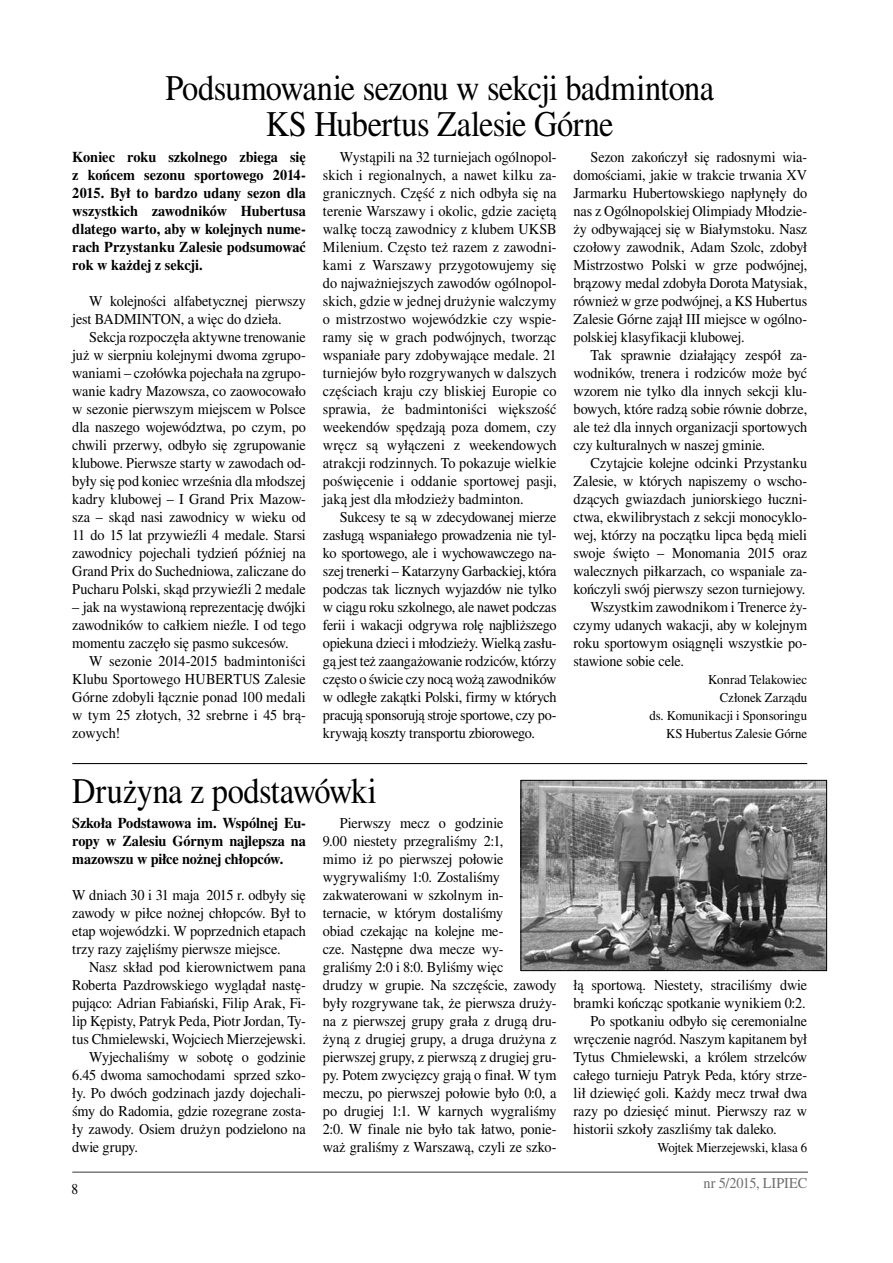
<style>
.page{position:relative;width:893px;height:1263px;background:#fff}
.page>*{position:absolute;margin:0;border:0;box-sizing:border-box;transform-origin:0 0}
.t1{font:36px/36px "Times CE Medium";letter-spacing:-.02em;color:#000;text-align:center;scale:.9 1}
.t2{font:15px/18px "Times CE Medium";letter-spacing:-.01em;color:#000;text-align:justify;scale:.95 1}
.t3{font:15px/18px "Times CE Bold";letter-spacing:-.005em;color:#000;text-align:justify;scale:.95 1}
.t4{font:15px "Times CE Medium";letter-spacing:-.005em;color:#6d6e71;scale:.95 1}
.t5{font:15px "Times CE Medium";letter-spacing:-.01em;color:#000;scale:.9 1}
.t6{font:13.5px/18px "Times CE Medium";letter-spacing:-.005em;color:#000;text-align:right;scale:.95 1}
</style>
<div class="page">
<hr style="left:72px;top:1171px;width:736px;height:2px;background:#58595b">
<img style="left:522px;top:782px;width:303px;height:187px">
<div style="left:520px;top:780px;width:307px;height:191px;border:1px solid #000"></div>
<hr style="left:72px;top:763px;width:735px;height:1px;background:#000">
<h1 class="t1" style="left:165px;top:70px;width:611px">Podsumowanie sezonu w sekcji badmintona<br>KS Hubertus Zalesie Górne</h1>
<p class="t3" style="left:72px;top:148px;width:247px">Koniec roku szkolnego zbiega się z końcem sezonu sportowego 2014- 2015. Był to bardzo udany sezon dla wszystkich zawodników Hubertusa dlatego warto, aby w kolejnych nume&shy;rach Przystanku Zalesie podsumować rok w każdej z sekcji.</p>
<p class="t2" style="left:72px;top:292px;width:247px;text-indent:17px">W kolejności alfabetycznej pierwszy jest BADMINTON, a więc do dzieła.</p>
<p class="t2" style="left:72px;top:328px;width:247px;text-indent:17px">Sekcja rozpoczęła aktywne trenowanie już w sierpniu kolejnymi dwoma zgrupo&shy;waniami – czołówka pojechała na zgrupo&shy;wanie kadry Mazowsza, co zaowocowało w sezonie pierwszym miejscem w Polsce dla naszego województwa, po czym, po chwili przerwy, odbyło się zgrupowanie klubowe. Pierwsze starty w zawodach od&shy;były się pod koniec września dla młodszej kadry klubowej – I Grand Prix Mazow&shy;sza – skąd nasi zawodnicy w wieku od 11 do 15 lat przywieźli 4 medale. Starsi zawodnicy pojechali tydzień później na Grand Prix do Suchedniowa, zaliczane do Pucharu Polski, skąd przywieźli 2 medale</p>
<p class="t2" style="left:72px;top:598px;width:247px">– jak na wystawioną reprezentację dwójki zawodników to całkiem nieźle. I od tego momentu zaczęło się pasmo sukcesów.</p>
<p class="t2" style="left:72px;top:652px;width:247px;text-indent:17px">W sezonie 2014-2015 badmintoniści Klubu Sportowego HUBERTUS Zalesie Górne zdobyli łącznie ponad 100 medali w tym 25 złotych, 32 srebrne i 45 brą&shy;zowych!</p>
<p class="t2" style="left:323px;top:148px;width:247px;text-indent:17px">Wystąpili na 32 turniejach ogólnopol&shy;skich i regionalnych, a nawet kilku za&shy;granicznych. Część z nich odbyła się na terenie Warszawy i okolic, gdzie zaciętą walkę toczą zawodnicy z klubem UKSB Milenium. Często też razem z zawodni&shy;kami z Warszawy przygotowujemy się do najważniejszych zawodów ogólnopol&shy;skich, gdzie w jednej drużynie walczymy o mistrzostwo wojewódzkie czy wspie&shy;ramy się w grach podwójnych, tworząc wspaniałe pary zdobywające medale. 21 turniejów było rozgrywanych w dalszych częściach kraju czy bliskiej Europie co sprawia, że badmintoniści większość weekendów spędzają poza domem, czy wręcz są wyłączeni z weekendowych atrakcji rodzinnych. To pokazuje wielkie poświęcenie i oddanie sportowej pasji, jaką jest dla młodzieży badminton.</p>
<p class="t2" style="left:323px;top:508px;width:247px;text-indent:17px">Sukcesy te są w zdecydowanej mierze zasługą wspaniałego prowadzenia nie tyl&shy;ko sportowego, ale i wychowawczego na&shy;szej trenerki – Katarzyny Garbackiej, która podczas tak licznych wyjazdów nie tylko w ciągu roku szkolnego, ale nawet podczas ferii i wakacji odgrywa rolę najbliższego opiekuna dzieci i młodzieży. Wielką zasłu&shy;gą jest też zaangażowanie rodziców, którzy często o świcie czy nocą wożą zawodników w odległe zakątki Polski, firmy w których pracują sponsorują stroje sportowe, czy po&shy;krywają koszty transportu zbiorowego.</p>
<h1 class="t1" style="left:72px;top:773px;width:340px">Drużyna z podstawówki</h1>
<p class="t3" style="left:72px;top:814px;width:247px">Szkoła Podstawowa im. Wspólnej Eu&shy;ropy w Zalesiu Górnym najlepsza na mazowszu w piłce nożnej chłopców.</p>
<p class="t2" style="left:72px;top:886px;width:247px">W dniach 30 i 31 maja 2015 r. odbyły się zawody w piłce nożnej chłopców. Był to etap wojewódzki. W poprzednich etapach trzy razy zajęliśmy pierwsze miejsce.</p>
<p class="t2" style="left:89px;top:958px;width:230px">Nasz skład pod kierownictwem pana</p>
<p class="t2" style="left:72px;top:976px;width:247px">Roberta Pazdrowskiego wyglądał nastę-</p>
<p class="t2" style="left:72px;top:994px;width:247px">pująco: Adrian Fabiański, Filip Arak, Fi-</p>
<p class="t2" style="left:72px;top:1012px;width:247px">lip Kępisty, Patryk Peda, Piotr Jordan, Ty-</p>
<p class="t2" style="left:72px;top:1030px;width:247px">tus Chmielewski, Wojciech Mierzejewski.</p>
<p class="t2" style="left:89px;top:1048px;width:230px">Wyjechaliśmy w sobotę o godzinie</p>
<p class="t2" style="left:72px;top:1066px;width:247px">6.45 dwoma samochodami sprzed szko-</p>
<p class="t2" style="left:72px;top:1084px;width:247px">ły. Po dwóch godzinach jazdy dojechali-</p>
<p class="t2" style="left:72px;top:1102px;width:247px">śmy do Radomia, gdzie rozegrane zosta-</p>
<p class="t2" style="left:72px;top:1120px;width:247px">ły zawody. Osiem drużyn podzielono na</p>
<p class="t2" style="left:72px;top:1138px;width:71px">dwie grupy.</p>
<p class="t5" style="left:72px;top:1180px;width:9px">8</p>
<p class="t2" style="left:323px;top:814px;width:247px;text-align:left;text-indent:17px">Pierwszy mecz o godzinie<br>9.00 niestety przegraliśmy 2:1,<br>mimo iż po pierwszej połowie wygrywaliśmy 1:0. Zostaliśmy zakwaterowani w szkolnym in-<br>ternacie, w którym dostaliśmy<br>obiad czekając na kolejne me-<br>cze. Następne dwa mecze wy-<br>graliśmy 2:0 i 8:0. Byliśmy więc<br>drudzy w grupie. Na szczęście, zawody były rozgrywane tak, że pierwsza druży&shy;na z pierwszej grupy grała z drugą dru&shy;żyną z drugiej grupy, a druga drużyna z pierwszej grupy, z pierwszą z drugiej gru&shy;py. Potem zwycięzcy grają o finał. W tym meczu, po pierwszej połowie było 0:0, a po drugiej 1:1. W karnych wygraliśmy 2:0. W finale nie było tak łatwo, ponie&shy;waż graliśmy z Warszawą, czyli ze szko-</p>
<p class="t2" style="left:574px;top:148px;width:247px;text-indent:17px">Sezon zakończył się radosnymi wia&shy;domościami, jakie w trakcie trwania XV Jarmarku Hubertowskiego napłynęły do nas z Ogólnopolskiej Olimpiady Młodzie&shy;ży odbywającej się w Białymstoku. Nasz czołowy zawodnik, Adam Szolc, zdobył Mistrzostwo Polski w grze podwójnej, brązowy medal zdobyła Dorota Matysiak, również w grze podwójnej, a KS Hubertus Zalesie Górne zajął III miejsce w ogólno&shy;polskiej klasyfikacji klubowej.</p>
<p class="t2" style="left:574px;top:346px;width:247px;text-indent:17px">Tak sprawnie działający zespół za&shy;wodników, trenera i rodziców może być wzorem nie tylko dla innych sekcji klu&shy;bowych, które radzą sobie równie dobrze, ale też dla innych organizacji sportowych czy kulturalnych w naszej gminie.</p>
<p class="t2" style="left:591px;top:454px;width:230px">Czytajcie kolejne odcinki Przystanku</p>
<p class="t2" style="left:574px;top:472px;width:247px">Zalesie, w których napiszemy o wscho-</p>
<p class="t2" style="left:574px;top:490px;width:247px">dzących gwiazdach juniorskiego łuczni-</p>
<p class="t2" style="left:574px;top:508px;width:247px">ctwa, ekwilibrystach z sekcji monocyklo-</p>
<p class="t2" style="left:574px;top:526px;width:247px">wej, którzy na początku lipca będą mieli</p>
<p class="t2" style="left:574px;top:544px;width:247px">swoje święto – Monomania 2015 oraz</p>
<p class="t2" style="left:574px;top:562px;width:247px">walecznych piłkarzach, co wspaniale za-</p>
<p class="t2" style="left:574px;top:580px;width:246px">kończyli swój pierwszy sezon turniejowy.</p>
<p class="t2" style="left:591px;top:598px;width:230px">Wszystkim zawodnikom i Trenerce ży-</p>
<p class="t2" style="left:574px;top:616px;width:247px">czymy udanych wakacji, aby w kolejnym</p>
<p class="t2" style="left:574px;top:634px;width:247px">roku sportowym osiągnęli wszystkie po-</p>
<p class="t2" style="left:574px;top:652px;width:118px">stawione sobie cele.</p>
<p class="t6" style="left:649px;top:670px;width:168px">Konrad Telakowiec<br>Członek Zarządu<br>ds. Komunikacji i Sponsoringu<br>KS Hubertus Zalesie Górne</p>
<p class="t2" style="left:574px;top:976px;width:247px">łą sportową. Niestety, straciliśmy dwie</p>
<p class="t2" style="left:574px;top:994px;width:246px">bramki kończąc spotkanie wynikiem 0:2.</p>
<p class="t2" style="left:591px;top:1012px;width:230px">Po spotkaniu odbyło się ceremonialne</p>
<p class="t2" style="left:574px;top:1030px;width:247px">wręczenie nagród. Naszym kapitanem był</p>
<p class="t2" style="left:574px;top:1048px;width:247px">Tytus Chmielewski, a królem strzelców</p>
<p class="t2" style="left:574px;top:1066px;width:247px">całego turnieju Patryk Peda, który strze-</p>
<p class="t2" style="left:574px;top:1084px;width:247px">lił dziewięć goli. Każdy mecz trwał dwa</p>
<p class="t2" style="left:574px;top:1102px;width:247px">razy po dziesięć minut. Pierwszy raz w</p>
<p class="t2" style="left:574px;top:1120px;width:215px">historii szkoły zaszliśmy tak daleko.</p>
<p class="t6" style="left:657px;top:1138px;width:159px">Wojtek Mierzejewski, klasa 6</p>
<p class="t4" style="left:703px;top:1174px;width:111px">nr 5/2015, LIPIEC</p>
</div>
